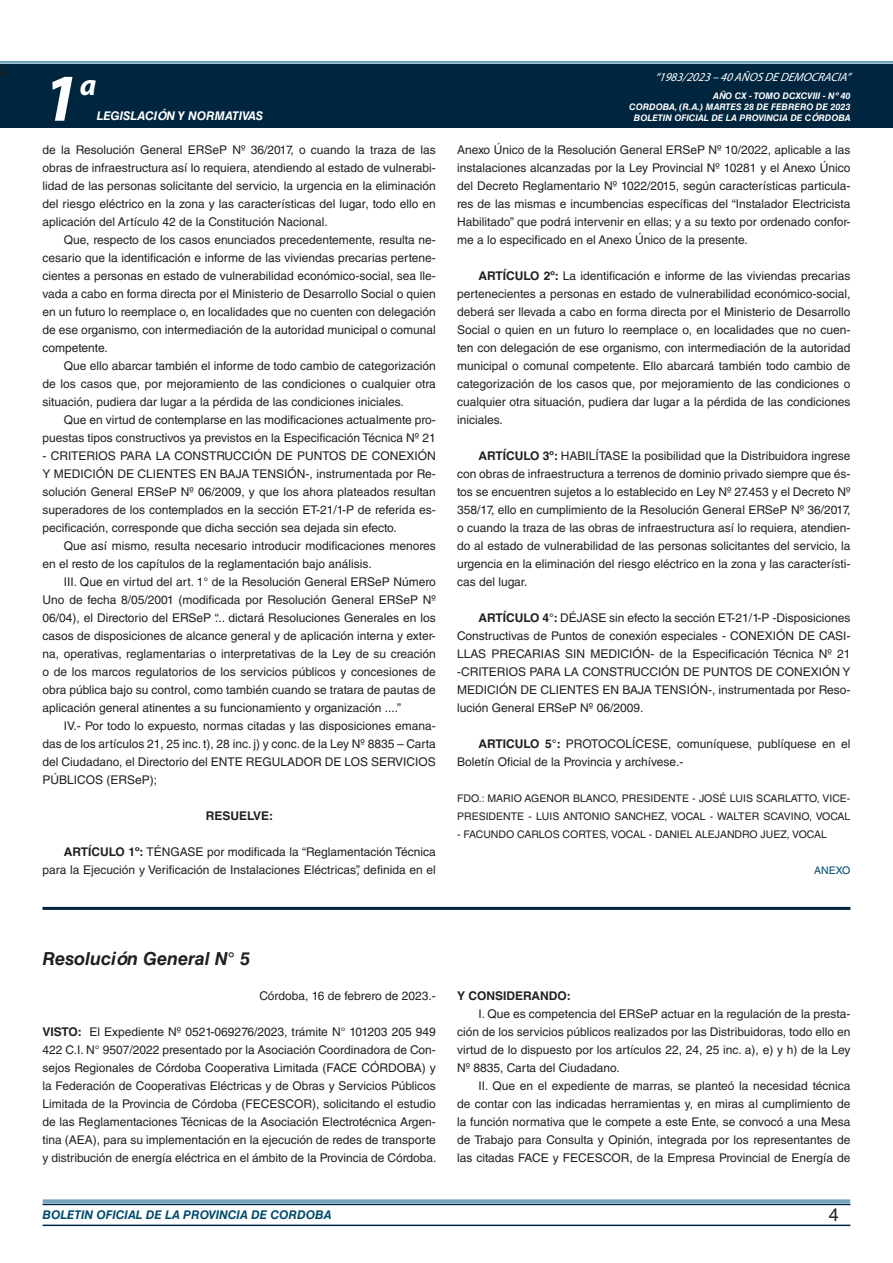
<style>
.page{position:relative;width:893px;height:1263px;background:#fff}
.page>*{position:absolute;margin:0;border:0;box-sizing:border-box;transform-origin:0 0}
.t1{font:italic 700 67.5px "Myriad Pro";color:#fff}
.t2{font:italic 700 30px "Myriad Pro";color:#fff}
.NOMBRE_DE_MINISTERIO{font:italic 700 18px "Helvetica LT Std";color:#231f20}
.t3{font:18px "Minion Pro";color:#231f20}
.t4{font:18px "Helvetica LT Std";color:#231f20}
.TEXTO_BASE{font:12px/18px "Helvetica LT Std";color:#231f20;text-align:justify}
.t5{font:italic 700 12px "Helvetica LT Std";color:#004b6c}
.t6{font:italic 12px "Myriad Pro";color:#fff}
.FECHA{font:12px "Helvetica LT Std";color:#231f20}
.t7{font:italic 700 12px "Helvetica LT Std";color:#fff}
.TEXTO_BASE-2{font:700 12px "Helvetica LT Std";color:#231f20}
.RESUELVE{font:700 12px "Helvetica LT Std";color:#231f20}
.FIRMA{font:10.5px/18px "Helvetica LT Std";color:#231f20}
.ANEXO{font:10.5px "Helvetica LT Std";color:#004b6c}
.t8{font:italic 700 9px/10.8px "Helvetica LT Std";color:#fff;text-align:right}
.s1{font-weight:700}
</style>
<div class="page">
<div style="left:0;top:61px;width:893px;height:6px;background:#fff;opacity:.75"></div>
<div style="left:0;top:64px;width:893px;height:64px;background:#00263f"></div>
<hr style="left:43px;top:1224px;width:807px;height:2px;background:#00263f">
<div style="left:42px;top:1198px;width:809px;height:8px;background:#fff;opacity:.75"></div>
<hr style="left:43px;top:907px;width:807px;height:3px;background:#00263f">
<h3 class="t3" style="left:0;top:59px;width:10px">4</h3>
<h1 class="t1" style="left:43px;top:54px;width:38px">1</h1>
<h2 class="t2" style="left:80px;top:66px;width:18px">a</h2>
<p class="t7" style="left:97px;top:109px;width:168px">LEGISLACIÓN Y NORMATIVAS</p>
<p class="TEXTO_BASE" style="left:43px;top:141px;width:395px">de la Resolución General ERSeP Nº 36/2017, o cuando la traza de las obras de infraestructura así lo requiera, atendiendo al estado de vulnerabi&shy;lidad de las personas solicitante del servicio, la urgencia en la eliminación del riesgo eléctrico en la zona y las características del lugar, todo ello en aplicación del Artículo 42 de la Constitución Nacional.</p>
<p class="TEXTO_BASE" style="left:43px;top:231px;width:395px;text-indent:21px">Que, respecto de los casos enunciados precedentemente, resulta ne&shy;cesario que la identificación e informe de las viviendas precarias pertene&shy;cientes a personas en estado de vulnerabilidad económico-social, sea lle&shy;vada a cabo en forma directa por el Ministerio de Desarrollo Social o quien en un futuro lo reemplace o, en localidades que no cuenten con delegación de ese organismo, con intermediación de la autoridad municipal o comunal competente.</p>
<p class="TEXTO_BASE" style="left:43px;top:357px;width:395px;text-indent:21px">Que ello abarcar también el informe de todo cambio de categorización de los casos que, por mejoramiento de las condiciones o cualquier otra situación, pudiera dar lugar a la pérdida de las condiciones iniciales.</p>
<p class="TEXTO_BASE" style="left:43px;top:411px;width:395px;text-align:right">Que en virtud de contemplarse en las modificaciones actualmente pro&shy;puestas tipos constructivos ya previstos en la Especificación Técnica Nº 21</p>
<p class="TEXTO_BASE" style="left:43px;top:447px;width:395px">- CRITERIOS PARA LA CONSTRUCCIÓN DE PUNTOS DE CONEXIÓN Y MEDICIÓN DE CLIENTES EN BAJA TENSIÓN-, instrumentada por Re&shy;solución General ERSeP Nº 06/2009, y que los ahora plateados resultan superadores de los contemplados en la sección ET-21/1-P de referida es&shy;pecificación, corresponde que dicha sección sea dejada sin efecto.</p>
<p class="TEXTO_BASE" style="left:43px;top:537px;width:395px;text-indent:21px">Que así mismo, resulta necesario introducir modificaciones menores en el resto de los capítulos de la reglamentación bajo análisis.</p>
<p class="TEXTO_BASE" style="left:43px;top:573px;width:395px;text-indent:21px">III. Que en virtud del art. 1° de la Resolución General ERSeP Número Uno de fecha 8/05/2001 (modificada por Resolución General ERSeP Nº 06/04), el Directorio del ERSeP “... dictará Resoluciones Generales en los casos de disposiciones de alcance general y de aplicación interna y exter&shy;na, operativas, reglamentarias o interpretativas de la Ley de su creación o de los marcos regulatorios de los servicios públicos y concesiones de obra pública bajo su control, como también cuando se tratara de pautas de aplicación general atinentes a su funcionamiento y organización ....”</p>
<p class="TEXTO_BASE" style="left:43px;top:717px;width:395px;text-indent:21px">IV.- Por todo lo expuesto, normas citadas y las disposiciones emana&shy;das de los artículos 21, 25 inc. t), 28 inc. j) y conc. de la Ley Nº 8835 – Carta del Ciudadano, el Directorio del ENTE REGULADOR DE LOS SERVICIOS PÚBLICOS (ERSeP);</p>
<p class="RESUELVE" style="left:206px;top:808px;width:69px">RESUELVE:</p>
<p class="TEXTO_BASE" style="left:43px;top:843px;width:395px;text-align:right"><span class="s1">ARTÍCULO 1º:</span> TÉNGASE por modificada la “Reglamentación Técnica para la Ejecución y Verificación de Instalaciones Eléctricas”, definida en el</p>
<p class="t6" style="left:655px;top:70px;width:197px">“ 1983/2023 – 40 AÑOS DE DEMOCRACIA”</p>
<p class="t8" style="left:629px;top:91px;width:223px">AÑO CX - TOMO DCXCVIII - Nº 40<br>CORDOBA, (R.A.) MARTES 28 DE FEBRERO DE 2023<br>BOLETIN OFICIAL DE LA PROVINCIA DE CÓRDOBA</p>
<p class="TEXTO_BASE" style="left:457px;top:141px;width:395px">Anexo Único de la Resolución General ERSeP Nº 10/2022, aplicable a las instalaciones alcanzadas por la Ley Provincial Nº 10281 y el Anexo Único del Decreto Reglamentario Nº 1022/2015, según características particula&shy;res de las mismas e incumbencias específicas del “Instalador Electricista Habilitado” que podrá intervenir en ellas; y a su texto por ordenado confor&shy;me a lo especificado en el Anexo Único de la presente.</p>
<p class="TEXTO_BASE" style="left:457px;top:267px;width:395px;text-indent:21px"><span class="s1">ARTÍCULO 2º:</span> La identificación e informe de las viviendas precarias pertenecientes a personas en estado de vulnerabilidad económico-social, deberá ser llevada a cabo en forma directa por el Ministerio de Desarrollo Social o quien en un futuro lo reemplace o, en localidades que no cuen&shy;ten con delegación de ese organismo, con intermediación de la autoridad municipal o comunal competente. Ello abarcará también todo cambio de categorización de los casos que, por mejoramiento de las condiciones o cualquier otra situación, pudiera dar lugar a la pérdida de las condiciones iniciales.</p>
<p class="TEXTO_BASE" style="left:457px;top:447px;width:395px;text-indent:21px"><span class="s1">ARTÍCULO 3º:</span> HABILÍTASE la posibilidad que la Distribuidora ingrese con obras de infraestructura a terrenos de dominio privado siempre que és&shy;tos se encuentren sujetos a lo establecido en Ley Nº 27.453 y el Decreto Nº 358/17, ello en cumplimiento de la Resolución General ERSeP Nº 36/2017, o cuando la traza de las obras de infraestructura así lo requiera, atendien&shy;do al estado de vulnerabilidad de las personas solicitantes del servicio, la urgencia en la eliminación del riesgo eléctrico en la zona y las característi&shy;cas del lugar.</p>
<p class="TEXTO_BASE" style="left:457px;top:609px;width:395px;text-indent:21px"><span class="s1">ARTÍCULO 4°:</span> DÉJASE sin efecto la sección ET-21/1-P -Disposiciones Constructivas de Puntos de conexión especiales - CONEXIÓN DE CASI-LLAS PRECARIAS SIN MEDICIÓN- de la Especificación Técnica Nº 21 -CRITERIOS PARA LA CONSTRUCCIÓN DE PUNTOS DE CONEXIÓN Y MEDICIÓN DE CLIENTES EN BAJA TENSIÓN-, instrumentada por Reso&shy;lución General ERSeP Nº 06/2009.</p>
<p class="TEXTO_BASE" style="left:457px;top:735px;width:395px;text-indent:21px"><span class="s1">ARTICULO 5°:</span> PROTOCOLÍCESE, comuníquese, publíquese en el<br>Boletín Oficial de la Provincia y archívese.-</p>
<p class="FIRMA" style="left:457px;top:789px;width:395px">FDO.: MARIO AGENOR BLANCO, PRESIDENTE - JOSÉ LUIS SCARLATTO, VICE-<br>PRESIDENTE - LUIS ANTONIO SANCHEZ, VOCAL - WALTER SCAVINO, VOCAL</p>
<p class="FIRMA" style="left:457px;top:825px;width:371px">- FACUNDO CARLOS CORTES, VOCAL - DANIEL ALEJANDRO JUEZ, VOCAL</p>
<p class="ANEXO" style="left:814px;top:864px;width:38px">ANEXO</p>
<p class="NOMBRE_DE_MINISTERIO" style="left:43px;top:948px;width:209px">Resolución General N° 5</p>
<p class="FECHA" style="left:259px;top:989px;width:178px">Córdoba, 16 de febrero de 2023.-</p>
<p class="TEXTO_BASE" style="left:43px;top:1023px;width:396px"><span class="s1">VISTO:</span> El Expediente Nº 0521-069276/2023, trámite N° 101203 205 949<br>422 C.I. N° 9507/2022 presentado por la Asociación Coordinadora de Con&shy;sejos Regionales de Córdoba Cooperativa Limitada (FACE CÓRDOBA) y la Federación de Cooperativas Eléctricas y de Obras y Servicios Públicos Limitada de la Provincia de Córdoba (FECESCOR), solicitando el estudio de las Reglamentaciones Técnicas de la Asociación Electrotécnica Argen&shy;tina (AEA), para su implementación en la ejecución de redes de transporte y distribución de energía eléctrica en el ámbito de la Provincia de Córdoba.</p>
<p class="TEXTO_BASE-2" style="left:457px;top:988px;width:115px">Y CONSIDERANDO:</p>
<p class="TEXTO_BASE" style="left:457px;top:1005px;width:395px;text-indent:21px">I. Que es competencia del ERSeP actuar en la regulación de la presta&shy;ción de los servicios públicos realizados por las Distribuidoras, todo ello en virtud de lo dispuesto por los artículos 22, 24, 25 inc. a), e) y h) de la Ley Nº 8835, Carta del Ciudadano.</p>
<p class="TEXTO_BASE" style="left:457px;top:1077px;width:395px;text-indent:21px">II. Que en el expediente de marras, se planteó la necesidad técnica de contar con las indicadas herramientas y, en miras al cumplimiento de la función normativa que le compete a este Ente, se convocó a una Mesa de Trabajo para Consulta y Opinión, integrada por los representantes de las citadas FACE y FECESCOR, de la Empresa Provincial de Energía de</p>
<p class="t5" style="left:43px;top:1208px;width:290px">BOLETIN OFICIAL DE LA PROVINCIA DE CORDOBA</p>
<h3 class="t4" style="left:829px;top:1204px;width:12px">4</h3>
</div>
